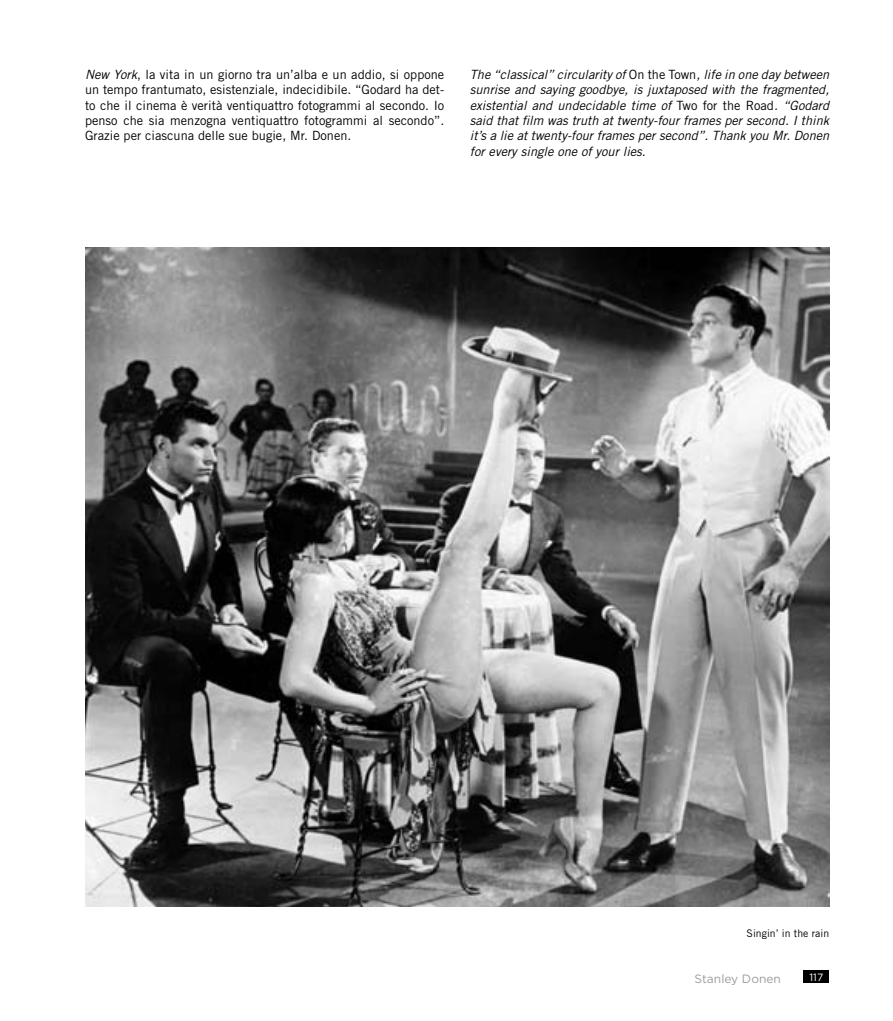
<style>
.page{position:relative;width:893px;height:1021px;background:#fff}
.page>*{position:absolute;margin:0;border:0;box-sizing:border-box;transform-origin:0 0}
.t1{font:italic 12.75px/15.3px "Trade Gothic LT Std";color:#000;text-align:justify}
.t2{font:12.75px/15.3px "Trade Gothic LT Std";color:#000;text-align:justify}
.t3{font:12px "Gotham";color:#9d9c9c}
.t4{font:10.5px "Trade Gothic LT Std";color:#000}
.t5{font:10.5px "Gotham";color:#fff}
.s1{font-style:italic}
.s2{font-style:normal}
</style>
<div class="page">
<div style="left:804px;top:969px;width:25px;height:13px;background:#000"></div>
<img style="left:85px;top:247px;width:744px;height:659px">
<p class="t2" style="left:85px;top:67px;width:361px"><span class="s1">New York</span>, la vita in un giorno tra un’alba e un addio, si oppone un tempo frantumato, esistenziale, indecidibile. “Godard ha det&shy;to che il cinema è verità ventiquattro fotogrammi al secondo. Io penso che sia menzogna ventiquattro fotogrammi al secondo”.<br>Grazie per ciascuna delle sue bugie, Mr. Donen.</p>
<p class="t1" style="left:470px;top:67px;width:361px">The “classical” circularity of <span class="s2">On the Town</span>, life in one day between sunrise and saying goodbye, is juxtaposed with the fragmented, existential and undecidable time of <span class="s2">Two for the Road</span>. “Godard said that film was truth at twenty-four frames per second. I think it’s a lie at twenty-four frames per second”. Thank you Mr. Donen for every single one of your lies.</p>
<p class="t4" style="left:747px;top:926px;width:84px">Singin’ in the rain</p>
<p class="t3" style="left:694px;top:971px;width:88px">Stanley Donen</p>
<p class="t5" style="left:809px;top:971px;width:15px">117</p>
</div>
